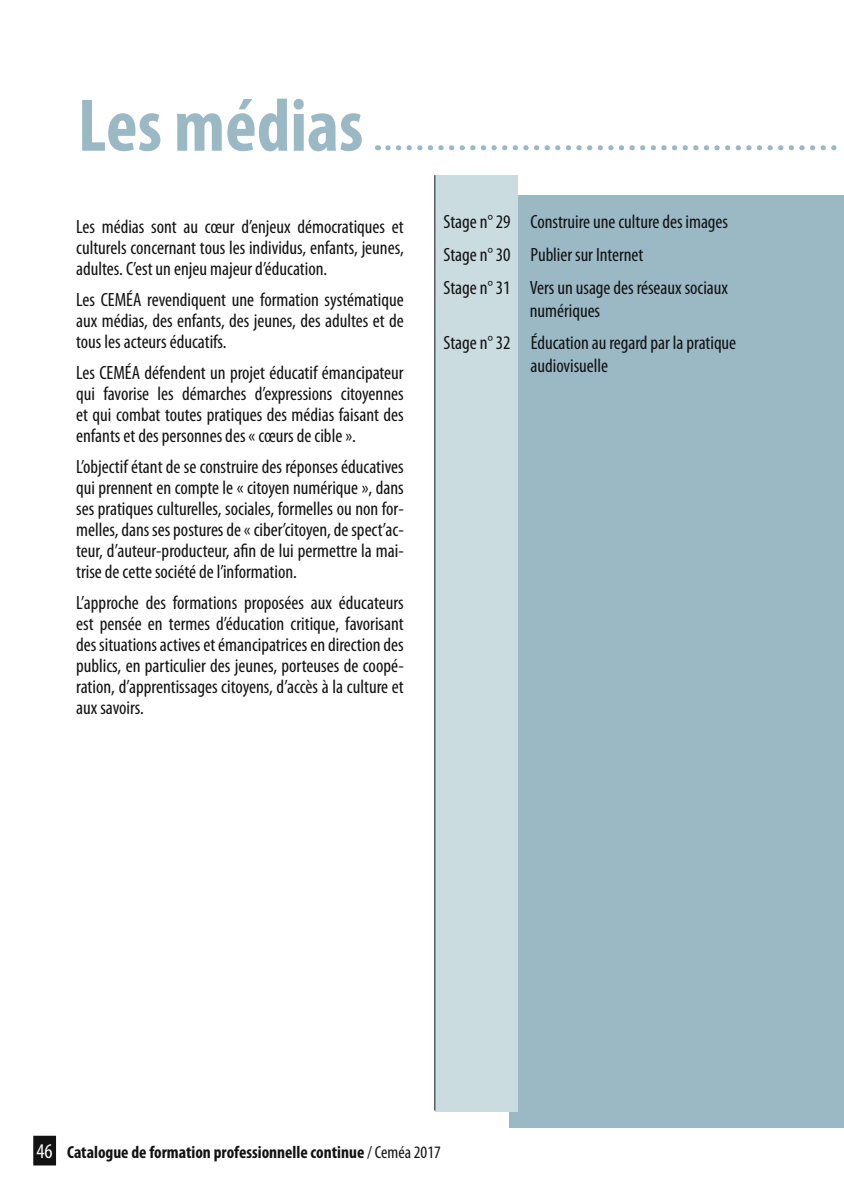
<style>
.page{position:relative;width:844px;height:1191px;background:#fff}
.page>*{position:absolute;margin:0;border:0;box-sizing:border-box;transform-origin:0 0}
.t1{font:700 condensed 75.25px "Myriad Pro";color:#9ab9c5}
.t2{font:condensed 19.25px/21px "Myriad Pro";color:#121212;text-align:justify}
.t3{font:700 condensed 17.5px "Myriad Pro";color:#121212}
.s1{font-weight:400;font-size:21px;color:#fff}
.s2{font-weight:400}
</style>
<div class="page">
<div style="left:33px;top:1135px;width:23px;height:30px;background:#121212"></div>
<div style="left:509px;top:195px;width:334px;height:933px;background:#9ab9c5"></div>
<svg style="left:388px;top:145px;width:449px;height:5px"></svg>
<div style="left:435px;top:175px;width:83px;height:936px;background:#cbdce1"></div>
<hr style="left:434px;top:175px;width:1px;height:935px;background:#121212">
<h1 class="t1" style="left:78px;top:79px;width:287px">Les médias</h1>
<p class="t2" style="left:76px;top:216px;width:329px">Les médias sont au cœur d’enjeux démocratiques et culturels concernant tous les individus, enfants, jeunes, adultes. C’est un enjeu majeur d’éducation.</p>
<p class="t2" style="left:76px;top:289px;width:329px">Les CEMÉA revendiquent une formation systématique aux médias, des enfants, des jeunes, des adultes et de tous les acteurs éducatifs.</p>
<p class="t2" style="left:76px;top:362px;width:329px">Les CEMÉA défendent un projet éducatif émancipateur qui favorise les démarches d’expressions citoyennes et qui combat toutes pratiques des médias faisant des enfants et des personnes des « cœurs de cible ».</p>
<p class="t2" style="left:76px;top:456px;width:329px">L’objectif étant de se construire des réponses éducatives qui prennent en compte le « citoyen numérique », dans ses pratiques culturelles, sociales, formelles ou non for&shy;melles, dans ses postures de « ciber’citoyen, de spect’ac&shy;teur, d’auteur-producteur, afin de lui permettre la mai&shy;trise de cette société de l’information.</p>
<p class="t2" style="left:76px;top:592px;width:329px">L’approche des formations proposées aux éducateurs est pensée en termes d’éducation critique, favorisant des situations actives et émancipatrices en direction des publics, en particulier des jeunes, porteuses de coopé&shy;ration, d’apprentissages citoyens, d’accès à la culture et aux savoirs.</p>
<p class="t2" style="left:443px;top:205px;width:286px;line-height:32.7px;text-align:left">Stage n° 29 Construire une culture des images<br>Stage n° 30 Publier sur Internet<br>Stage n° 31 Vers un usage des réseaux sociaux</p>
<p class="t2" style="left:443px;top:294px;width:294px;line-height:32.7px;text-indent:86px">numériques<br>Stage n° 32 éducation au regard par la pratique</p>
<p class="t2" style="left:530px;top:355px;width:79px">audiovisuelle</p>
<p class="t3" style="left:37px;top:1140px;width:405px"><span class="s1">46</span> Catalogue de formation professionnelle continue <span class="s2">/ Ceméa 2017</span></p>
</div>
